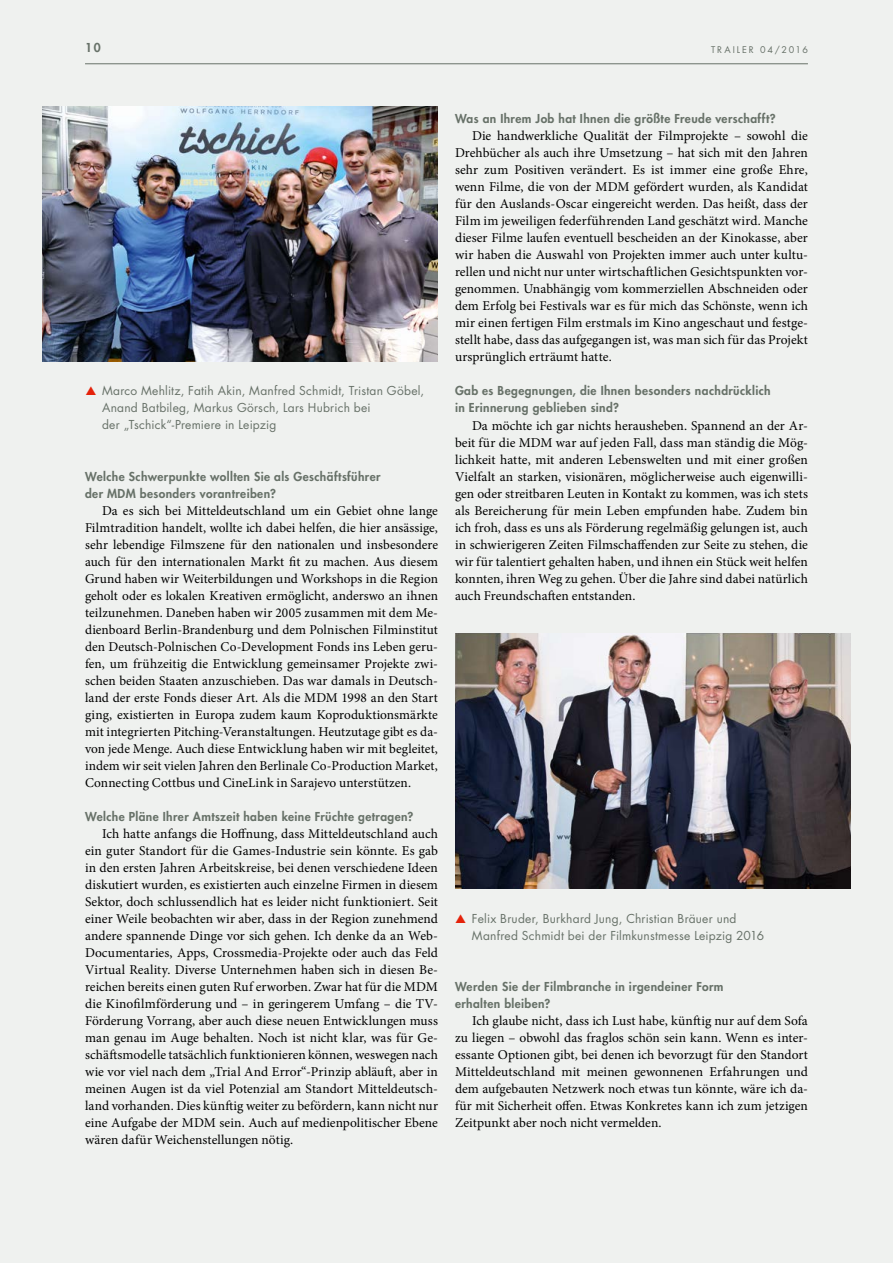
<style>
.page{position:relative;width:893px;height:1263px;background:#eff1ef}
.page>*{position:absolute;margin:0;border:0;box-sizing:border-box;transform-origin:0 0}
.t1{font:13.5px/17px "Minion Pro";letter-spacing:.005em;color:#000;text-align:justify}
.t2{font:800 12px/17px "Futura Std";letter-spacing:.035em;color:#677168}
.t3{font:12px/17px "Futura Std";letter-spacing:.015em;color:#677168}
.t4{font:9px "Futura Std";letter-spacing:.215em;color:#677168}
</style>
<div class="page">
<img style="left:455px;top:634px;width:395px;height:255px">
<img style="left:43px;top:106px;width:395px;height:255px">
<hr style="left:85px;top:63px;width:723px;height:1px;background:#677168">
<p class="t2" style="left:85px;top:40px;width:17px">10</p>
<p class="t4" style="left:711px;top:43px;width:98px">TRAILER 04/2016</p>
<p class="t3" style="left:102px;top:383px;width:324px">Marco Mehlitz, Fatih Akin, Manfred Schmidt, Tristan Göbel,<br>Anand Batbileg, Markus Görsch, Lars Hubrich bei<br>der „Tschick“-Premiere in Leipzig</p>
<p class="t2" style="left:85px;top:468px;width:297px">Welche Schwerpunkte wollten Sie als Geschäftsführer der MDM besonders vorantreiben?</p>
<p class="t1" style="left:85px;top:502px;width:354px;text-indent:17px">Da es sich bei Mitteldeutschland um ein Gebiet ohne lange Filmtradition handelt, wollte ich dabei helfen, die hier ansässige, sehr lebendige Filmszene für den nationalen und insbesondere auch für den internationalen Markt fit zu machen. Aus diesem Grund haben wir Weiterbildungen und Workshops in die Region geholt oder es lokalen Kreativen ermöglicht, anderswo an ihnen teilzunehmen. Daneben haben wir 2005 zusammen mit dem Me&shy;dienboard Berlin-Brandenburg und dem Polnischen Filminstitut den Deutsch-Polnischen Co-Development Fonds ins Leben geru&shy;fen, um frühzeitig die Entwicklung gemeinsamer Projekte zwi&shy;schen beiden Staaten anzuschieben. Das war damals in Deutsch&shy;land der erste Fonds dieser Art. Als die MDM 1998 an den Start ging, existierten in Europa zudem kaum Koproduktionsmärkte mit integrierten Pitching-Veranstaltungen. Heutzutage gibt es da&shy;von jede Menge. Auch diese Entwicklung haben wir mit begleitet, indem wir seit vielen Jahren den Berlinale Co-Production Market, Connecting Cottbus und CineLink in Sarajevo unterstützen.</p>
<p class="t2" style="left:85px;top:808px;width:330px">Welche Pläne Ihrer Amtszeit haben keine Früchte getragen?</p>
<p class="t1" style="left:85px;top:825px;width:354px;text-indent:17px">Ich hatte anfangs die Hoffnung, dass Mitteldeutschland auch ein guter Standort für die Games-Industrie sein könnte. Es gab in den ersten Jahren Arbeitskreise, bei denen verschiedene Ideen diskutiert wurden, es existierten auch einzelne Firmen in diesem Sektor, doch schlussendlich hat es leider nicht funktioniert. Seit einer Weile beobachten wir aber, dass in der Region zunehmend andere spannende Dinge vor sich gehen. Ich denke da an Web-Documentaries, Apps, Crossmedia-Projekte oder auch das Feld Virtual Reality. Diverse Unternehmen haben sich in diesen Be&shy;reichen bereits einen guten Ruf erworben. Zwar hat für die MDM die Kinofilmförderung und – in geringerem Umfang – die TV-Förderung Vorrang, aber auch diese neuen Entwicklungen muss man genau im Auge behalten. Noch ist nicht klar, was für Ge&shy;schäftsmodelle tatsächlich funktionieren können, weswegen nach wie vor viel nach dem „Trial And Error“-Prinzip abläuft, aber in meinen Augen ist da viel Potenzial am Standort Mitteldeutsch&shy;land vorhanden. Dies künftig weiter zu befördern, kann nicht nur eine Aufgabe der MDM sein. Auch auf medienpolitischer Ebene wären dafür Weichenstellungen nötig.</p>
<p class="t2" style="left:455px;top:110px;width:322px">Was an Ihrem Job hat Ihnen die größte Freude verschafft?</p>
<p class="t1" style="left:455px;top:128px;width:354px;text-indent:17px">Die handwerkliche Qualität der Filmprojekte – sowohl die Drehbücher als auch ihre Umsetzung – hat sich mit den Jahren sehr zum Positiven verändert. Es ist immer eine große Ehre, wenn Filme, die von der MDM gefördert wurden, als Kandidat für den Auslands-Oscar eingereicht werden. Das heißt, dass der Film im jeweiligen federführenden Land geschätzt wird. Manche dieser Filme laufen eventuell bescheiden an der Kinokasse, aber wir haben die Auswahl von Projekten immer auch unter kultu&shy;rellen und nicht nur unter wirtschaftlichen Gesichtspunkten vor&shy;genommen. Unabhängig vom kommerziellen Abschneiden oder dem Erfolg bei Festivals war es für mich das Schönste, wenn ich mir einen fertigen Film erstmals im Kino angeschaut und festge&shy;stellt habe, dass das aufgegangen ist, was man sich für das Projekt ursprünglich erträumt hatte.</p>
<p class="t2" style="left:455px;top:383px;width:317px">Gab es Begegnungen, die Ihnen besonders nachdrücklich in Erinnerung geblieben sind?</p>
<p class="t1" style="left:455px;top:417px;width:354px;text-indent:17px">Da möchte ich gar nichts herausheben. Spannend an der Ar&shy;beit für die MDM war auf jeden Fall, dass man ständig die Mög&shy;lichkeit hatte, mit anderen Lebenswelten und mit einer großen Vielfalt an starken, visionären, möglicherweise auch eigenwilli&shy;gen oder streitbaren Leuten in Kontakt zu kommen, was ich stets als Bereicherung für mein Leben empfunden habe. Zudem bin ich froh, dass es uns als Förderung regelmäßig gelungen ist, auch in schwierigeren Zeiten Filmschaffenden zur Seite zu stehen, die wir für talentiert gehalten haben, und ihnen ein Stück weit helfen konnten, ihren Weg zu gehen. Über die Jahre sind dabei natürlich auch Freundschaften entstanden.</p>
<p class="t3" style="left:472px;top:910px;width:294px">Felix Bruder, Burkhard Jung, Christian Bräuer und<br>Manfred Schmidt bei der Filmkunstmesse Leipzig 2016</p>
<p class="t2" style="left:455px;top:978px;width:270px">Werden Sie der Filmbranche in irgendeiner Form erhalten bleiben?</p>
<p class="t1" style="left:455px;top:1012px;width:354px;text-indent:17px">Ich glaube nicht, dass ich Lust habe, künftig nur auf dem Sofa zu liegen – obwohl das fraglos schön sein kann. Wenn es inter&shy;essante Optionen gibt, bei denen ich bevorzugt für den Standort Mitteldeutschland mit meinen gewonnenen Erfahrungen und dem aufgebauten Netzwerk noch etwas tun könnte, wäre ich da&shy;für mit Sicherheit offen. Etwas Konkretes kann ich zum jetzigen Zeitpunkt aber noch nicht vermelden.</p>
</div>
